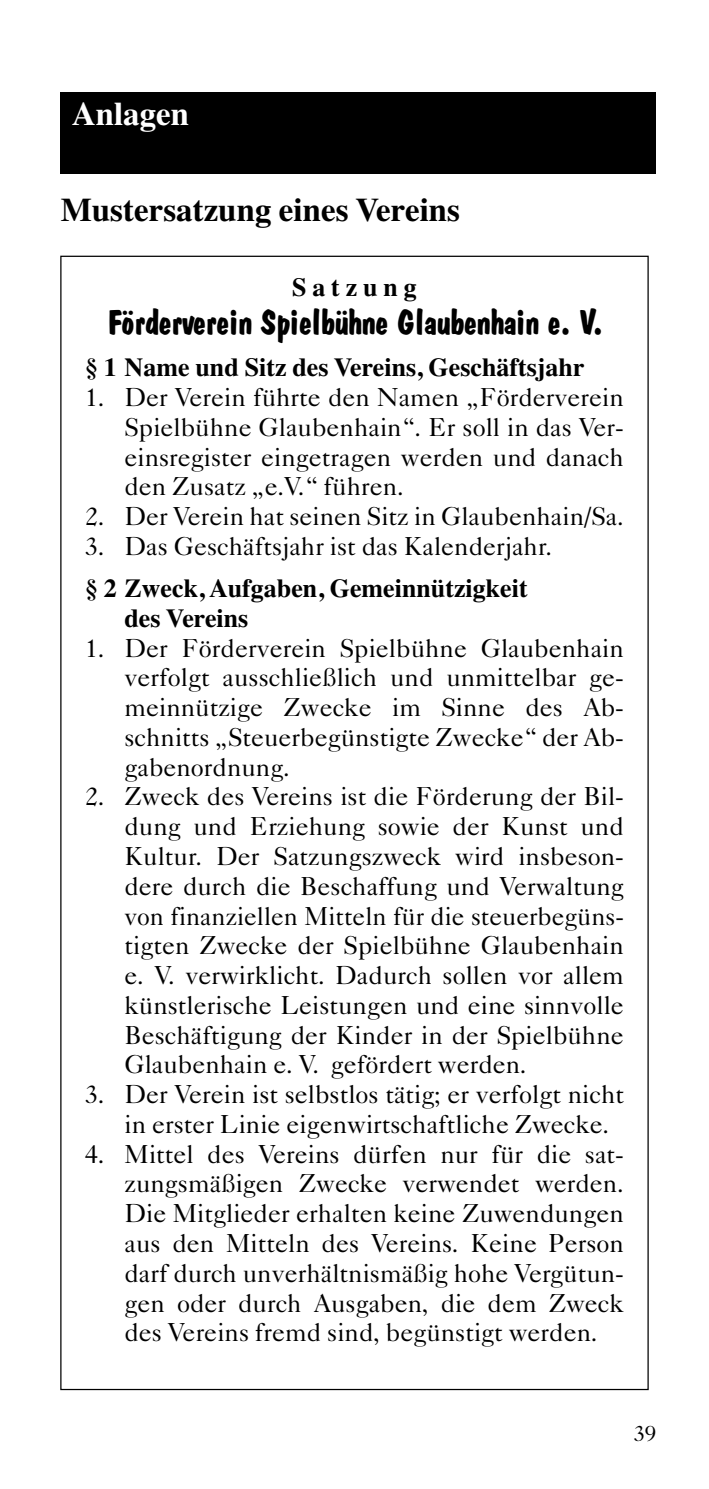
<style>
.page{position:relative;width:709px;height:1489px;background:#fff}
.page>*{position:absolute;margin:0;border:0;box-sizing:border-box;transform-origin:0 0}
.t1{font:700 35px "Dom Casual";letter-spacing:-.035em;color:#000}
.t2{font:700 33px "Times";color:#000}
.t3{font:700 33px "Times";color:#fff}
.t4{font:26px/29.8px "Caslon Five Forty";color:#000;text-align:justify}
.t5{font:700 26px/29.8px "Times";color:#000}
.t6{font:22.5px "Caslon Five Forty";color:#000}
</style>
<div class="page">
<div style="left:61px;top:92px;width:595px;height:82px;background:#000"></div>
<p class="t3" style="left:72px;top:102px;width:119px">Anlagen</p>
<p class="t2" style="left:61px;top:198px;width:401px">Mustersatzung eines Vereins</p>
<p class="t5" style="left:292px;top:275px;width:126px">S a t z u n g</p>
<h1 class="t1" style="left:107px;top:308px;width:498px">Förderverein Spielbühne Glaubenhain e. V.</h1>
<p class="t5" style="left:85px;top:355px;width:501px">§ 1 Name und Sitz des Vereins, Geschäftsjahr</p>
<p class="t4" style="left:124px;top:385px;width:501px;text-indent:-39px">1. Der Verein führte den Namen „Förderverein Spielbühne Glaubenhain“. Er soll in das Ver&shy;einsregister eingetragen werden und danach den Zusatz „e.V.“ führen.</p>
<p class="t4" style="left:85px;top:504px;width:540px">2. Der Verein hat seinen Sitz in Glaubenhain /Sa.</p>
<p class="t4" style="left:85px;top:533px;width:469px">3. Das Geschäftsjahr ist das Kalenderjahr.</p>
<p class="t5" style="left:124px;top:575px;width:405px;text-indent:-39px">§ 2 Zweck, Aufgaben, Gemeinnützigkeit des Vereins</p>
<p class="t4" style="left:124px;top:635px;width:501px;text-indent:-39px">1. Der Förderverein Spielbühne Glaubenhain verfolgt ausschließlich und unmittelbar ge - meinnützige Zwecke im Sinne des Ab&shy;schnitts „Steuerbegünstigte Zwecke“ der Ab&shy;gabenordnung.</p>
<p class="t4" style="left:124px;top:784px;width:501px;text-indent:-39px">2. Zweck des Vereins ist die Förderung der Bil&shy;dung und Erziehung sowie der Kunst und Kultur. Der Satzungszweck wird insbeson&shy;dere durch die Beschaffung und Verwaltung von finanziellen Mitteln für die steuerbegüns - tigten Zwecke der Spielbühne Glaubenhain e. V. verwirklicht. Dadurch sollen vor allem künstlerische Leistungen und eine sinnvolle Beschäftigung der Kinder in der Spielbühne Glaubenhain e. V. gefördert werden.</p>
<p class="t4" style="left:124px;top:1081px;width:501px;text-indent:-39px">3. Der Verein ist selbstlos tätig; er verfolgt nicht in erster Linie eigenwirtschaftliche Zwecke.</p>
<p class="t4" style="left:124px;top:1141px;width:501px;text-indent:-39px">4. Mittel des Vereins dürfen nur für die sat&shy;zungsmäßigen Zwecke verwendet werden.<br>Die Mitglieder erhalten keine Zuwendungen aus den Mitteln des Vereins. Keine Person darf durch unverhältnismäßig hohe Vergütun&shy;gen oder durch Ausgaben, die dem Zweck des Vereins fremd sind, begünstigt werden.</p>
<p class="t6" style="left:633px;top:1424px;width:24px">39</p>
</div>
